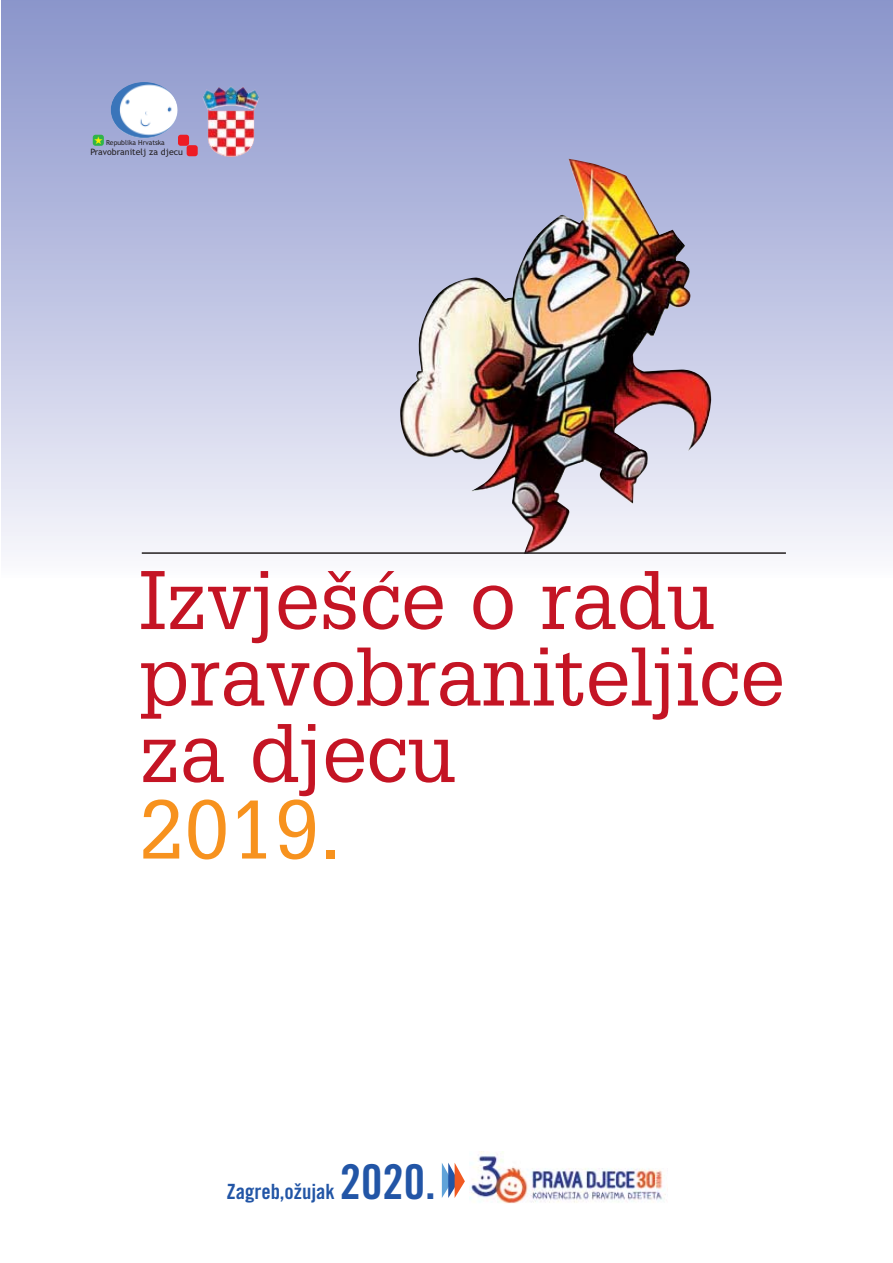
<style>
.page{position:relative;width:893px;height:1263px;background:#fff}
.page>*{position:absolute;margin:0;border:0;box-sizing:border-box;transform-origin:0 0}
.t1{font:81px/76.5px "Glypha";color:#c41424}
.t2{font:81px "Glypha";color:#f7921e}
.t3{font:48px "MGR Trade Gothic Cn Bold Cond Twenty";color:#2255a6}
.t4{font:21px "MGR Trade Gothic Cn Bold Cond Twenty";color:#2255a6}
.t5{font:8.85px "Trebuchet MS";color:#231f20}
.t6{font:6.9px "Trebuchet MS";color:#231f20}
</style>
<div class="page">
<div style="left:2px;top:0;width:890px;height:578px;background:linear-gradient(to bottom,#8993ca,#f7f7fc)"></div>
<svg style="left:233px;top:86px;width:12px;height:5px"></svg>
<img style="left:470px;top:1152px;width:196px;height:52px">
<svg style="left:442px;top:1163px;width:23px;height:35px"></svg>
<img style="left:157px;top:126px;width:15px;height:10px">
<div style="left:93px;top:135px;width:11px;height:11px;background:#30b44a;border-radius:3px"></div>
<div style="left:178px;top:135px;width:11px;height:11px;background:#ed1c24;border-radius:3px"></div>
<div style="left:187px;top:145px;width:11px;height:11px;background:#ed1c24;border-radius:3px"></div>
<img style="left:399px;top:159px;width:317px;height:396px">
<hr style="left:142px;top:552px;width:644px;height:2px;background:#231f20">
<p class="t6" style="left:94px;top:140px;width:72px"><sup>★</sup> Republika Hrvatska</p>
<p class="t5" style="left:90px;top:149px;width:94px">Pravobranitelj za djecu</p>
<p class="t1" style="left:139px;top:568px;width:647px">IzvjeπÊe o radu pravobraniteljice za djecu</p>
<p class="t2" style="left:139px;top:800px;width:204px">2019.</p>
<p class="t3" style="left:340px;top:1164px;width:97px">2020.</p>
<p class="t4" style="left:226px;top:1184px;width:110px">Zagreb,oæujak</p>
</div>
